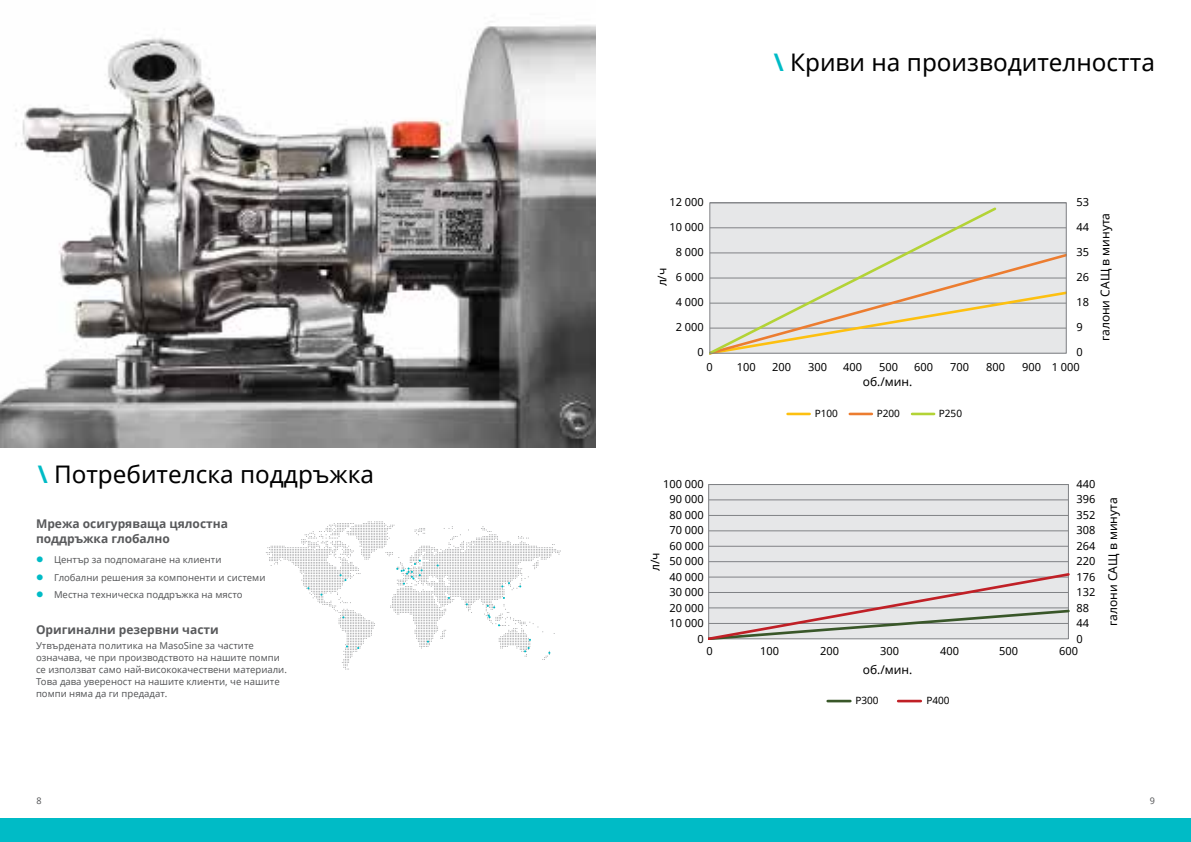
<style>
.page{position:relative;width:1191px;height:842px;background:#fff}
.page>*{position:absolute;margin:0;border:0;box-sizing:border-box;transform-origin:0 0}
.t1{font:24.2px "Noto Sans";color:#000}
.t2{font:700 12px/15px "Noto Sans";color:#58595b}
.t3{font:12px "Noto Sans";color:#000}
.t4{font:11px/15.5px "Noto Sans";color:#000;text-align:right}
.t5{font:10px "Noto Sans";color:#000}
.t6{font:9.5px/12px "Noto Sans";color:#58595b}
.t7{font:9px "Noto Sans";color:#58595b}
.s1{font-weight:700;color:#00bbc6}
</style>
<div class="page">
<div style="left:0;top:818px;width:1191px;height:24px;background:#00bbc6"></div>
<div style="left:710px;top:202px;width:356px;height:151px;background:#e6e7e8"></div>
<hr style="left:710px;top:227px;width:356px;height:1px;background:#808285">
<svg style="left:998px;top:252px;width:66px;height:77px"></svg>
<svg style="left:711px;top:207px;width:287px;height:145px"></svg>
<hr style="left:787px;top:413px;width:22px;height:2px;background:#fdc010">
<hr style="left:849px;top:413px;width:23px;height:2px;background:#ec7d30">
<hr style="left:912px;top:413px;width:22px;height:2px;background:#b3d336">
<div style="left:709px;top:202px;width:357px;height:152px;border:1px solid #808285"></div>
<div style="left:708px;top:484px;width:360px;height:155px;background:#e6e7e8"></div>
<hr style="left:708px;top:561px;width:360px;height:1px;background:#808285">
<hr style="left:708px;top:546px;width:360px;height:1px;background:#808285">
<hr style="left:708px;top:530px;width:360px;height:1px;background:#808285">
<hr style="left:708px;top:515px;width:360px;height:1px;background:#808285">
<hr style="left:708px;top:499px;width:360px;height:1px;background:#808285">
<hr style="left:827px;top:700px;width:23px;height:2px;background:#395729">
<hr style="left:898px;top:700px;width:22px;height:2px;background:#c02026">
<svg style="left:708px;top:571px;width:361px;height:69px"></svg>
<svg style="left:266px;top:521px;width:295px;height:149px"></svg>
<img style="left:0;top:21px;width:595px;height:427px">
<p class="t4" style="left:669px;top:194px;width:36px">12 000</p>
<p class="t4" style="left:669px;top:219px;width:36px">10 000</p>
<p class="t4" style="left:675px;top:244px;width:30px">8 000</p>
<p class="t4" style="left:675px;top:269px;width:30px">6 000</p>
<p class="t4" style="left:675px;top:294px;width:30px">4 000</p>
<p class="t4" style="left:675px;top:319px;width:30px">2 000</p>
<p class="t4" style="left:697px;top:344px;width:8px">0</p>
<p class="t3" style="left:654px;top:286px;width:20px;rotate:-90deg">л/ч</p>
<h1 class="t1" style="left:774px;top:45px;width:382px"><span class="s1">\</span> Криви на производителността</h1>
<p class="t4" style="left:1076px;top:194px;width:14px">53</p>
<p class="t4" style="left:1076px;top:219px;width:14px">44</p>
<p class="t4" style="left:1076px;top:244px;width:14px">35</p>
<p class="t4" style="left:1076px;top:269px;width:14px">26</p>
<p class="t4" style="left:1076px;top:294px;width:14px">18</p>
<p class="t4" style="left:1076px;top:319px;width:8px">9</p>
<p class="t4" style="left:1076px;top:344px;width:8px">0</p>
<p class="t3" style="left:1097px;top:341px;width:130px;rotate:-90deg">галони САЩ в минута</p>
<p class="t4" style="left:706px;top:359px;width:8px">0</p>
<p class="t4" style="left:737px;top:359px;width:20px">100</p>
<p class="t4" style="left:772px;top:359px;width:20px">200</p>
<p class="t4" style="left:808px;top:359px;width:20px">300</p>
<p class="t4" style="left:843px;top:359px;width:20px">400</p>
<p class="t4" style="left:879px;top:359px;width:20px">500</p>
<p class="t4" style="left:914px;top:359px;width:20px">600</p>
<p class="t4" style="left:950px;top:359px;width:20px">700</p>
<p class="t4" style="left:986px;top:359px;width:20px">800</p>
<p class="t4" style="left:1022px;top:359px;width:59px">900 1 000</p>
<p class="t3" style="left:862px;top:374px;width:51px">об./мин.</p>
<h1 class="t1" style="left:38px;top:457px;width:338px"><span class="s1">\</span> Потребителска поддръжка</h1>
<p class="t2" style="left:36px;top:515px;width:193px">Мрежа осигуряваща цялостна поддръжка глобално</p>
<p class="t6" style="left:54px;top:550px;width:213px;line-height:17.7px">Център за подпомагане на клиенти<br>Глобални решения за компоненти и системи<br>Местна техническа поддръжка на място</p>
<p class="t2" style="left:36px;top:622px;width:184px">Оригинални резервни части</p>
<p class="t6" style="left:36px;top:639px;width:252px">Утвърдената политика на MasoSine за частите означава, че при производството на нашите помпи се използват само най-висококачествени материали.<br>Това дава увереност на нашите клиенти, че нашите помпи няма да ги предадат.</p>
<p class="t5" style="left:814px;top:406px;width:25px">P100</p>
<p class="t5" style="left:876px;top:406px;width:25px">P200</p>
<p class="t5" style="left:938px;top:406px;width:25px">P250</p>
<p class="t4" style="left:663px;top:476px;width:42px">100 000<br>90 000<br>80 000<br>70 000<br>60 000<br>50 000<br>40 000<br>30 000<br>20 000<br>10 000<br>0</p>
<p class="t3" style="left:647px;top:571px;width:20px;rotate:-90deg">л/ч</p>
<p class="t4" style="left:1076px;top:476px;width:20px;text-align:left">440<br>396<br>352<br>308<br>264<br>220<br>176<br>132<br>88<br>44<br>0</p>
<p class="t4" style="left:706px;top:643px;width:8px">0</p>
<p class="t4" style="left:760px;top:643px;width:20px">100</p>
<p class="t4" style="left:820px;top:643px;width:20px">200</p>
<p class="t4" style="left:880px;top:643px;width:20px">300</p>
<p class="t4" style="left:940px;top:643px;width:20px">400</p>
<p class="t4" style="left:999px;top:643px;width:20px">500</p>
<p class="t4" style="left:1059px;top:643px;width:20px">600</p>
<p class="t3" style="left:862px;top:662px;width:51px">об./мин.</p>
<p class="t5" style="left:855px;top:693px;width:25px">P300</p>
<p class="t5" style="left:926px;top:693px;width:25px">P400</p>
<p class="t3" style="left:1104px;top:626px;width:130px;rotate:-90deg">галони САЩ в минута</p>
<p class="t7" style="left:36px;top:795px;width:7px">8</p>
<p class="t7" style="left:1149px;top:794px;width:7px">9</p>
</div>
